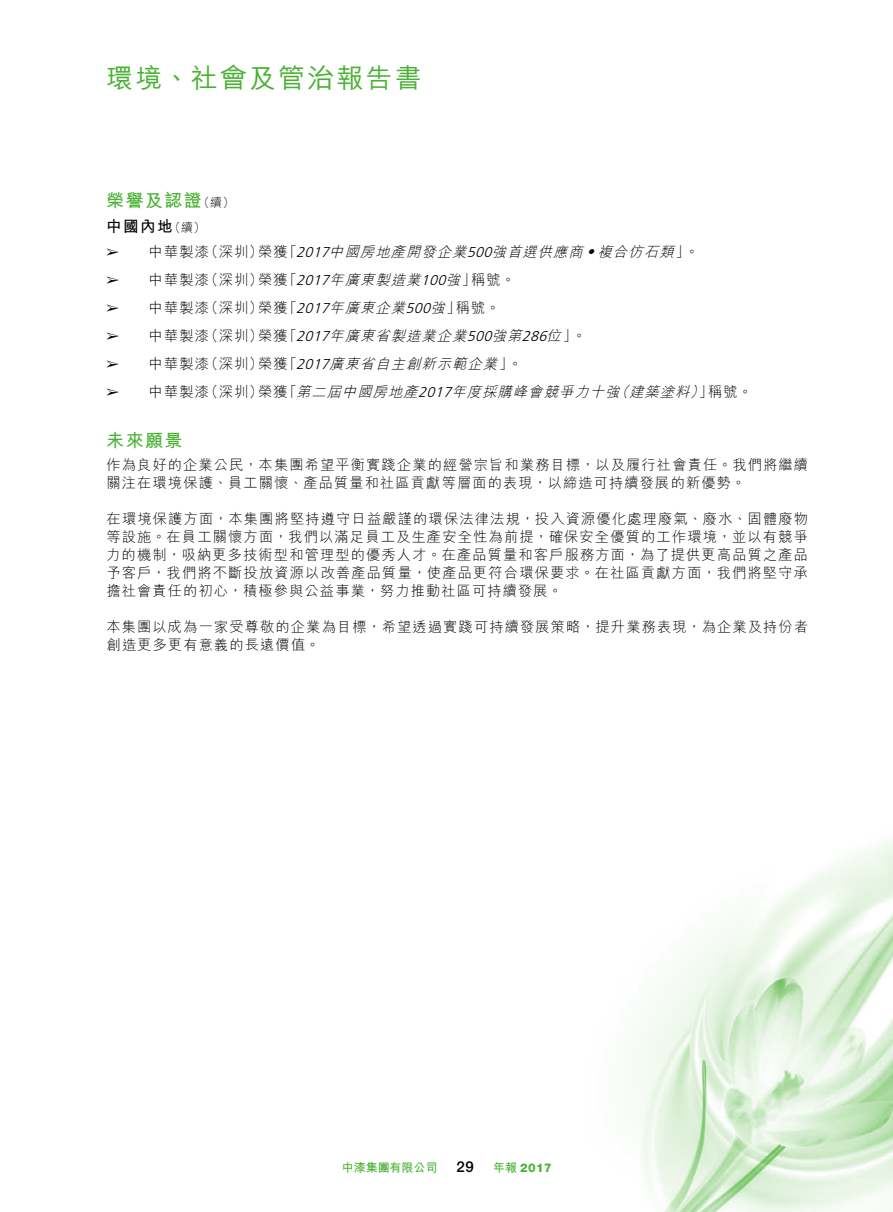
<style>
.page{position:relative;width:893px;height:1212px;background:#fff}
.page>*{position:absolute;margin:0;border:0;box-sizing:border-box;transform-origin:0 0}
.t1{font:500 27px "M Hei HK";letter-spacing:.08em;color:#4ab134}
.t2{font:700 18px "M Hei HK";letter-spacing:.08em;color:#4ab134}
.t3{font:700 15.75px "M Hei HK";color:#000}
.t4{font:500 15px "Helvetica Neue LT Std";color:#000}
.t5{font:300 14.25px/18px "M Hei HK";letter-spacing:.08em;color:#000}
.t6{font:italic 300 14.25px "M Hei HK";color:#000}
.t7{font:700 12px "M Hei HK";color:#4ab134}
.t8{font:800 12px "Helvetica Neue LT Std";color:#4ab134}
.s1{font-weight:300;font-size:12px;color:#000}
.s2{font-weight:300;font-size:12px}
.s3{font-style:normal}
.s4{font-family:"Frutiger LT Std"}
.s5{font-family:"Frutiger LT Std";font-style:italic}
.s6{font-style:italic}
.s7{font-family:"M Hei HK";font-weight:700}
</style>
<div class="page">
<img style="left:638px;top:839px;width:255px;height:373px">
<h1 class="t1" style="left:106px;top:58px;width:317px">環境、社會及管治報告書</h1>
<p class="t2" style="left:106px;top:188px;width:130px">榮譽及認證<span class="s1">（續）</span></p>
<p class="t3" style="left:106px;top:215px;width:101px">中國內地<span class="s2">（續）</span></p>
<p class="t6" style="left:106px;top:242px;width:594px">➢ <span class="s3">中華製漆（深圳）榮獲「</span> <span class="s4">2017</span>中國房地產開發企業<span class="s4">500</span>強首選供應商‧複合仿石類<span class="s3">」。</span></p>
<p class="t5" style="left:106px;top:270px;width:411px">➢ 中華製漆（深圳）榮獲「<span class="s5">2017</span><span class="s6">年廣東製造業</span><span class="s5">100</span><span class="s6">強</span>」稱號。</p>
<p class="t5" style="left:106px;top:298px;width:395px">➢ 中華製漆（深圳）榮獲「<span class="s5">2017</span><span class="s6">年廣東企業</span><span class="s5">500</span><span class="s6">強</span>」稱號。</p>
<p class="t5" style="left:106px;top:326px;width:482px">➢ 中華製漆（深圳）榮獲「 <span class="s5">2017</span><span class="s6">年廣東省製造業企業</span><span class="s5">500</span><span class="s6">強第</span><span class="s5">286</span><span class="s6">位</span>」。</p>
<p class="t5" style="left:106px;top:354px;width:418px">➢ 中華製漆（深圳）榮獲「<span class="s5">2017</span><span class="s6">廣東省自主創新示範企業</span>」。</p>
<p class="t6" style="left:106px;top:382px;width:647px">➢ <span class="s3">中華製漆（深圳）榮獲「</span>第二屆中國房地產<span class="s4">2017</span>年度採購峰會競爭力十強（建築塗料）<span class="s3">」稱號。</span></p>
<p class="t2" style="left:106px;top:427px;width:78px">未來願景</p>
<p class="t5" style="left:106px;top:455px;width:703px">作為良好的企業公民，本集團希望平衡實踐企業的經營宗旨和業務目標，以及履行社會責任。我們將繼續關注在環境保護、員工關懷、產品質量和社區貢獻等層面的表現，以締造可持續發展的新優勢。</p>
<p class="t5" style="left:106px;top:509px;width:703px;text-align:justify">在環境保護方面，本集團將堅持遵守日益嚴謹的環保法律法規，投入資源優化處理廢氣、廢水、固體廢物等設施。在員工關懷方面，我們以滿足員工及生產安全性為前提，確保安全優質的工作環境，並以有競爭力的機制，吸納更多技術型和管理型的優秀人才。在產品質量和客戶服務方面，為了提供更高品質之產品予客戶，我們將不斷投放資源以改善產品質量，使產品更符合環保要求。在社區貢獻方面，我們將堅守承擔社會責任的初心，積極參與公益事業，努力推動社區可持續發展。</p>
<p class="t5" style="left:106px;top:617px;width:703px">本集團以成為一家受尊敬的企業為目標，希望透過實踐可持續發展策略，提升業務表現，為企業及持份者創造更多更有意義的長遠價值。</p>
<p class="t7" style="left:342px;top:1159px;width:97px">中漆集團有限公司</p>
<p class="t4" style="left:457px;top:1158px;width:19px">29</p>
<p class="t8" style="left:493px;top:1161px;width:60px"><span class="s7">年報</span> 2017</p>
</div>
